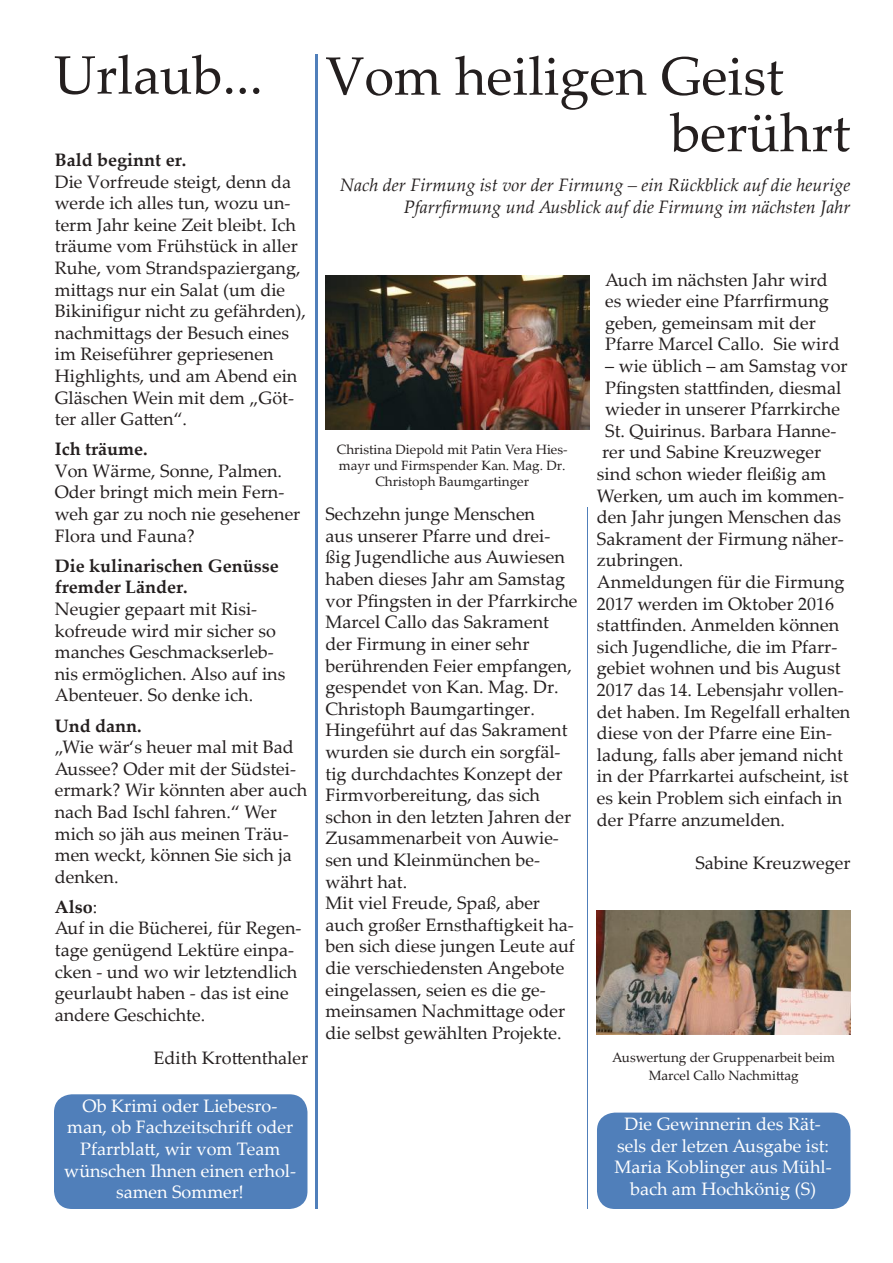
<style>
.page{position:relative;width:893px;height:1263px;background:#fff}
.page>*{position:absolute;margin:0;border:0;box-sizing:border-box;transform-origin:0 0}
.t1{font:54px/56.6px "Palatino Linotype";color:#241f1f}
.t2{font:18px/21.6px "Palatino Linotype";color:#241f1f}
.t3{font:18px/21.6px "Palatino Linotype";color:#fff;text-align:center}
.t4{font:italic 18px/21.6px "Palatino Linotype";color:#241f1f;text-align:right}
.t5{font:700 18px/21.6px "Palatino Linotype";color:#241f1f}
.t6{font:13.5px/16.2px "Palatino Linotype";color:#241f1f;text-align:center}
.s1{font-weight:700}
</style>
<div class="page">
<hr style="left:316px;top:54px;width:2px;height:1155px;background:#507fba">
<div style="left:54px;top:1094px;width:253px;height:115px;background:#507fba;border-radius:18px"></div>
<img style="left:325px;top:276px;width:265px;height:153px">
<img style="left:597px;top:910px;width:253px;height:124px">
<div style="left:597px;top:1112px;width:253px;height:97px;background:#507fba;border-radius:18px"></div>
<hr style="left:587px;top:507px;width:1px;height:702px;background:#507fba">
<h1 class="t1" style="left:54px;top:45px;width:210px">Urlaub...</h1>
<p class="t5" style="left:55px;top:148px;width:133px">Bald beginnt er.</p>
<p class="t2" style="left:55px;top:170px;width:253px">Die Vorfreude steigt, denn da werde ich alles tun, wozu un&shy;term Jahr keine Zeit bleibt. Ich träume vom Frühstück in aller<br>Ruhe, vom Strandspaziergang, mittags nur ein Salat (um die<br>Bikinifigur nicht zu gefährden), nachmittags der Besuch eines im Reiseführer gepriesenen<br>Highlights, und am Abend ein<br>Gläschen Wein mit dem „Göt&shy;ter aller Gatten“.</p>
<p class="t5" style="left:55px;top:438px;width:94px">Ich träume.</p>
<p class="t2" style="left:55px;top:459px;width:247px">Von Wärme, Sonne, Palmen.<br>Oder bringt mich mein Fern&shy;weh gar zu noch nie gesehener<br>Flora und Fauna?</p>
<p class="t5" style="left:55px;top:554px;width:225px">Die kulinarischen Genüsse fremder Länder.</p>
<p class="t2" style="left:55px;top:597px;width:232px">Neugier gepaart mit Risi&shy;kofreude wird mir sicher so manches Geschmackserleb&shy;nis ermöglichen. Also auf ins<br>Abenteuer. So denke ich.</p>
<p class="t5" style="left:55px;top:714px;width:88px">Und dann.</p>
<p class="t2" style="left:55px;top:735px;width:254px">„Wie wär‘s heuer mal mit Bad<br>Aussee? Oder mit der Südstei&shy;ermark? Wir könnten aber auch nach Bad Ischl fahren.“ Wer mich so jäh aus meinen Träu&shy;men weckt, können Sie sich ja denken.</p>
<p class="t2" style="left:55px;top:895px;width:248px"><span class="s1">Also</span>:<br>Auf in die Bücherei, für Regen&shy;tage genügend Lektüre einpa&shy;cken - und wo wir letztendlich geurlaubt haben - das ist eine andere Geschichte.</p>
<p class="t2" style="left:154px;top:1046px;width:156px">Edith Krottenthaler</p>
<p class="t3" style="left:64px;top:1094px;width:233px">Ob Krimi oder Liebesro&shy;man, ob Fachzeitschrift oder<br>Pfarrblatt, wir vom Team wünschen Ihnen einen erhol&shy;samen Sommer!</p>
<h1 class="t1" style="left:670px;top:46px;width:181px;text-indent:-345px">Vom heiligen Geist berührt</h1>
<p class="t4" style="left:340px;top:173px;width:512px">Nach der Firmung ist vor der Firmung – ein Rückblick auf die heurige<br>Pfarrfirmung und Ausblick auf die Firmung im nächsten Jahr</p>
<p class="t6" style="left:337px;top:441px;width:232px">Christina Diepold mit Patin Vera Hies&shy;mayr und Firmspender Kan. Mag. Dr.<br>Christoph Baumgartinger</p>
<p class="t2" style="left:325px;top:503px;width:253px">Sechzehn junge Menschen<br>aus unserer Pfarre und drei&shy;ßig Jugendliche aus Auwiesen haben dieses Jahr am Samstag vor Pfingsten in der Pfarrkirche<br>Marcel Callo das Sakrament der Firmung in einer sehr berührenden Feier empfangen, gespendet von Kan. Mag. Dr.<br>Christoph Baumgartinger.<br>Hingeführt auf das Sakrament wurden sie durch ein sorgfäl&shy;tig durchdachtes Konzept der<br>Firmvorbereitung, das sich schon in den letzten Jahren der<br>Zusammenarbeit von Auwie&shy;sen und Kleinmünchen be&shy;währt hat.<br>Mit viel Freude, Spaß, aber auch großer Ernsthaftigkeit ha&shy;ben sich diese jungen Leute auf die verschiedensten Angebote eingelassen, seien es die ge&shy;meinsamen Nachmittage oder die selbst gewählten Projekte.</p>
<p class="t2" style="left:605px;top:268px;width:236px">Auch im nächsten Jahr wird es wieder eine Pfarrfirmung geben, gemeinsam mit der<br>Pfarre Marcel Callo. Sie wird</p>
<p class="t2" style="left:605px;top:354px;width:244px">– wie üblich – am Samstag vor</p>
<p class="t2" style="left:605px;top:376px;width:238px">Pfingsten stattfinden, diesmal</p>
<p class="t2" style="left:605px;top:397px;width:236px">wieder in unserer Pfarrkirche</p>
<p class="t2" style="left:605px;top:419px;width:233px">St. Quirinus. Barbara Hanne-</p>
<p class="t2" style="left:602px;top:441px;width:221px">rer und Sabine Kreuzweger</p>
<p class="t2" style="left:597px;top:462px;width:231px">sind schon wieder fleißig am</p>
<p class="t2" style="left:597px;top:484px;width:249px">Werken, um auch im kommen-</p>
<p class="t2" style="left:597px;top:505px;width:246px">den Jahr jungen Menschen das</p>
<p class="t2" style="left:597px;top:527px;width:248px">Sakrament der Firmung näher-</p>
<p class="t2" style="left:597px;top:549px;width:88px">zubringen.</p>
<p class="t2" style="left:597px;top:570px;width:249px">Anmeldungen für die Firmung</p>
<p class="t2" style="left:597px;top:592px;width:239px">2017 werden im Oktober 2016</p>
<p class="t2" style="left:597px;top:613px;width:244px">stattfinden. Anmelden können</p>
<p class="t2" style="left:597px;top:635px;width:242px">sich Jugendliche, die im Pfarr-</p>
<p class="t2" style="left:597px;top:657px;width:245px">gebiet wohnen und bis August</p>
<p class="t2" style="left:597px;top:678px;width:248px">2017 das 14. Lebensjahr vollen-</p>
<p class="t2" style="left:597px;top:700px;width:255px">det haben. Im Regelfall erhalten</p>
<p class="t2" style="left:597px;top:721px;width:237px">diese von der Pfarre eine Ein-</p>
<p class="t2" style="left:597px;top:743px;width:248px">ladung, falls aber jemand nicht</p>
<p class="t2" style="left:597px;top:765px;width:253px">in der Pfarrkartei aufscheint, ist</p>
<p class="t2" style="left:597px;top:786px;width:247px">es kein Problem sich einfach in</p>
<p class="t2" style="left:597px;top:808px;width:190px">der Pfarre anzumelden.</p>
<p class="t2" style="left:695px;top:851px;width:156px">Sabine Kreuzweger</p>
<p class="t6" style="left:612px;top:1048px;width:224px;line-height:18px">Auswertung der Gruppenarbeit beim<br>Marcel Callo Nachmittag</p>
<p class="t3" style="left:614px;top:1112px;width:219px">Die Gewinnerin des Rät&shy;sels der letzen Ausgabe ist:<br>Maria Koblinger aus Mühl&shy;bach am Hochkönig (S)</p>
</div>
